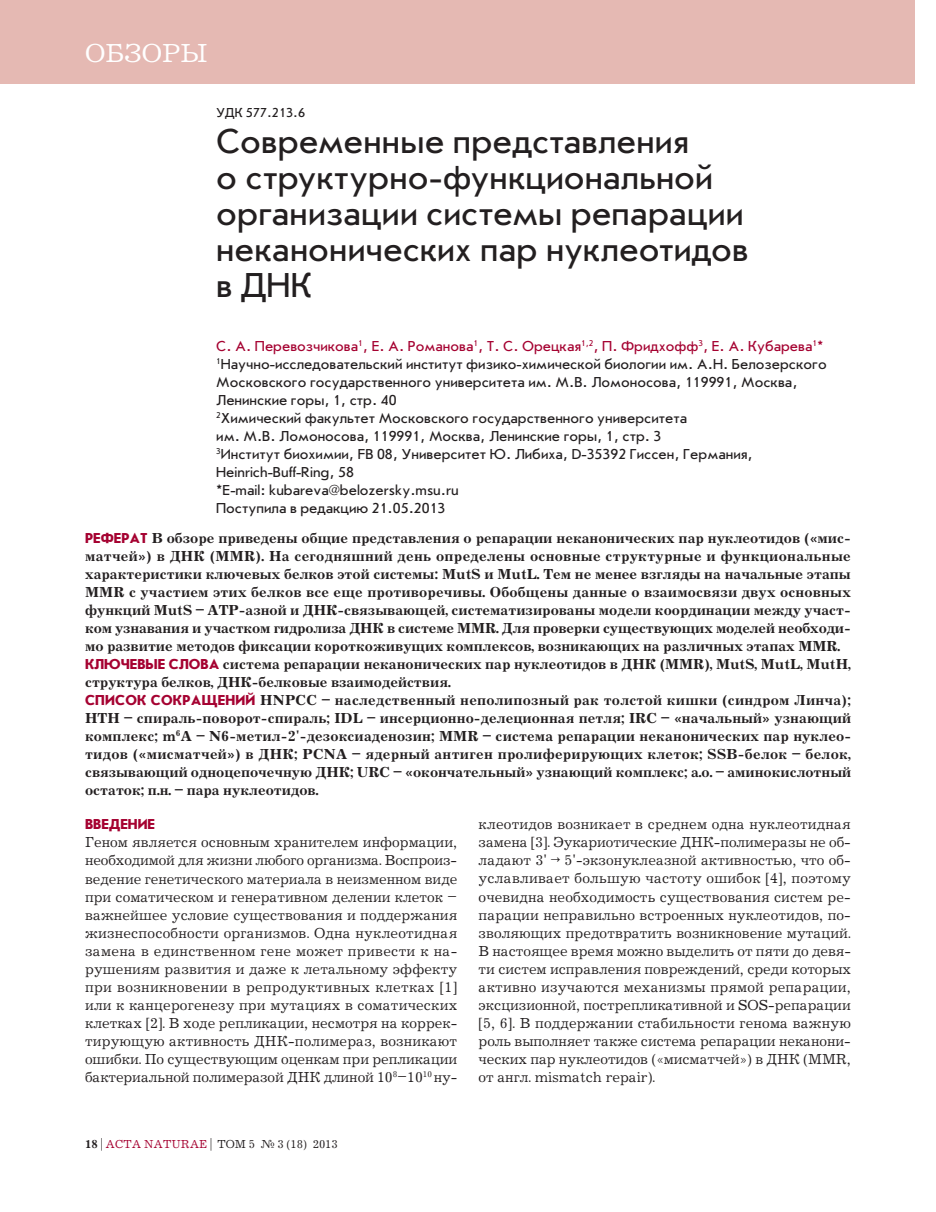
<style>
.page{position:relative;width:936px;height:1212px;background:#fff}
.page>*{position:absolute;margin:0;border:0;box-sizing:border-box;transform-origin:0 0}
.t1{font:36px/36px "Journal Sans C";color:#231f20}
.t2{font:27px "Journal C";color:#fff}
.t3{font:15px/18px "Journal C";letter-spacing:-.005em;color:#231f20;text-align:justify}
.t4{font:700 15px/18px "Journal C";color:#231f20}
.t5{font:15px/18px "Journal Sans C";color:#231f20}
.t6{font:700 15px "Journal Sans C";color:#a50231}
.t7{font:13.5px "Journal Sans C";color:#231f20}
.t8{font:12px "Journal C";color:#231f20}
.s1{color:#a50231}
.s2{font-family:"Journal Sans C";color:#a50231}
.s3{font-family:"Newton C Pro"}
.s4{font-weight:700}
</style>
<div class="page">
<div style="left:0;top:0;width:914px;height:84px;background:#e5b9b3"></div>
<h2 class="t2" style="left:85px;top:39px;width:124px">ОБЗОРЫ</h2>
<p class="t7" style="left:216px;top:106px;width:90px">УДК 577.213.6</p>
<h1 class="t1" style="left:216px;top:124px;width:534px">Современные представления<br>о структурно-функциональной организации системы репарации неканонических пар нуклеотидов вднк</h1>
<p class="t5" style="left:216px;top:337px;width:612px"><span class="s1">С. А. Перевозчикова</span><sup>1</sup><span class="s1">, Е. А. Романова</span><sup>1</sup><span class="s1">, Т. С. Орецкая</span><sup>1,2</sup><span class="s1">, П. Фридхофф</span><sup>3</sup><span class="s1">, Е. А. Кубарева</span><sup>1</sup><span class="s1">* </span><sup>1</sup>Научно-исследовательский институт физико-химической биологии им. А.Н. Белозерского Московского государственного университета им. М.В. Ломоносова, 119991, Москва, Ленинские горы, 1, стр. 40<br><sup>2</sup>Химический факультет Московского государственного университета<br>им. М.В. Ломоносова, 119991, Москва, Ленинские горы, 1, стр. 3<br><sup>3</sup>Институт биохимии, FB 08, Университет Ю. Либиха, D-35392 Гиссен, Германия, Heinrich-Buff-Ring, 58<br>*E-mail: kubareva@belozersky.msu.ru<br>Поступила в редакцию 21.05.2013</p>
<p class="t4" style="left:85px;top:529px;width:767px"><span class="s2">РЕФЕРАТ</span> В обзоре приведены общие представления о репарации неканонических пар нуклеотидов («мис&shy;матчей») в ДНК (MMR). На сегодняшний день определены основные структурные и функциональные характеристики ключевых белков этой системы: MutS и MutL. Тем не менее взгляды на начальные этапы MMR с участием этих белков все еще противоречивы. Обобщены данные о взаимосвязи двух основных функций MutS – АТР-азной и ДНК-связывающей, систематизированы модели координации между участ&shy;ком узнавания и участком гидролиза ДНК в системе MMR. Для проверки существующих моделей необходи&shy;мо развитие методов фиксации короткоживущих комплексов, возникающих на различных этапах MMR.<br><span class="s2">КЛЮЧЕВЫЕ СЛОВА</span> система репарации неканонических пар нуклеотидов в ДНК (MMR), MutS, MutL, MutH, структура белков, ДНК-белковые взаимодействия.<br><span class="s2">СПИСОК СОКРАЩЕНИЙ</span> HNPCC – наследственный неполипозный рак толстой кишки (синдром Линча); HTH – спираль-поворот-спираль; IDL – инсерционно-делеционная петля; IRC – «начальный» узнающий комплекс; m<sup>6</sup>A – N6-метил-2'-дезоксиаденозин; MMR – система репарации неканонических пар нуклео&shy;тидов («мисматчей») в ДНК; PCNA – ядерный антиген пролиферирующих клеток; SSB-белок – белок, связывающий одноцепочечную ДНК; URC – «окончательный» узнающий комплекс; а.о. – аминокислотный остаток; п.н. – пара нуклеотидов.</p>
<p class="t6" style="left:85px;top:816px;width:71px">ВВЕДЕНИЕ</p>
<p class="t3" style="left:85px;top:834px;width:374px">Геном является основным хранителем информации, необходимой для жизни любого организма. Воспроиз&shy;ведение генетического материала в неизменном виде при соматическом и генеративном делении клеток – важнейшее условие существования и поддержания жизнеспособности организмов. Одна нуклеотидная замена в единственном гене может привести к на&shy;рушениям развития и даже к летальному эффекту при возникновении в репродуктивных клетках [1] или к канцерогенезу при мутациях в соматических клетках [2]. В ходе репликации, несмотря на коррек&shy;тирующую активность ДНК-полимераз, возникают ошибки. По существующим оценкам при репликации бактериальной полимеразой ДНК длиной 10<sup>8</sup>–10<sup>10</sup> ну-</p>
<p class="t3" style="left:478px;top:816px;width:374px">клеотидов возникает в среднем одна нуклеотидная замена [3]. Эукариотические ДНК-полимеразы не об&shy;ладают 3' <span class="s3">→</span> 5'-экзонуклеазной активностью, что об&shy;уславливает большую частоту ошибок [4], поэтому очевидна необходимость существования систем ре&shy;парации неправильно встроенных нуклеотидов, по&shy;зволяющих предотвратить возникновение мутаций.<br>В настоящее время можно выделить от пяти до девя&shy;ти систем исправления повреждений, среди которых активно изучаются механизмы прямой репарации, эксцизионной, пострепликативной и SOS-репарации [5, 6]. В поддержании стабильности генома важную роль выполняет также система репарации неканони&shy;ческих пар нуклеотидов («мисматчей») в ДНК (MMR, от англ. mismatch repair).</p>
<p class="t8" style="left:85px;top:1137px;width:254px"><span class="s4">18</span> | <span class="s1">Acta naturae</span> | ТОМ 5 № 3 (18) 2013</p>
</div>
